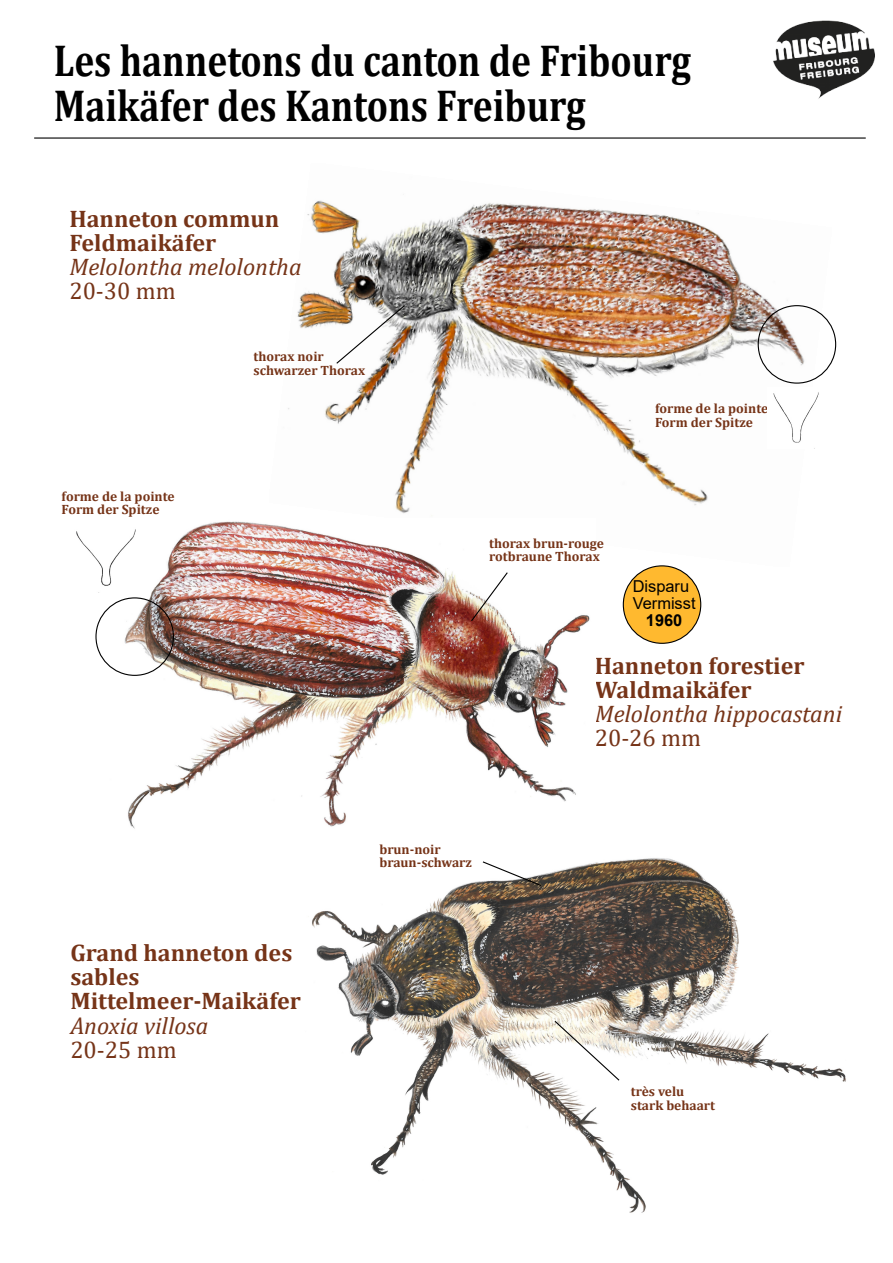
<style>
.page{position:relative;width:893px;height:1263px;background:#fff}
.page>*{position:absolute;margin:0;border:0;box-sizing:border-box;transform-origin:0 0}
.t1{font:700 45px/45px "Cambria";color:#000;scale:.83 1}
.t2{font:700 24px/24px "Cambria";color:#763418}
.t3{font:italic 24px "Cambria";color:#763418}
.t4{font:24px "Cambria";color:#763418}
.t5{font:16.35px/17px "Arial";color:#000}
.t6{font:700 16.35px "Arial";color:#000}
.t7{font:700 13.5px/13.5px "Cambria";color:#763418}
</style>
<div class="page">
<img style="left:288px;top:200px;width:543px;height:366px">
<img style="left:312px;top:858px;width:534px;height:355px">
<img style="left:773px;top:20px;width:102px;height:79px">
<svg style="left:335px;top:304px;width:71px;height:61px"></svg>
<hr style="left:34px;top:137px;width:832px;height:2px;background:#000">
<svg style="left:481px;top:860px;width:61px;height:27px"></svg>
<svg style="left:553px;top:1020px;width:68px;height:62px"></svg>
<div style="left:623px;top:565px;width:78px;height:79px;background:#ffb92f;border:1px solid #000;border-radius:50%"></div>
<div style="left:758px;top:305px;width:78px;height:79px;border:1px solid #000;border-radius:50%"></div>
<img style="left:768px;top:387px;width:59px;height:62px">
<img style="left:103px;top:518px;width:492px;height:311px">
<svg style="left:470px;top:571px;width:39px;height:51px"></svg>
<div style="left:95px;top:597px;width:79px;height:79px;border:1px solid #000;border-radius:50%"></div>
<img style="left:76px;top:519px;width:68px;height:73px">
<h1 class="t1" style="left:54px;top:41px;width:769px">Les hannetons du canton de Fribourg<br>Maikäfer des Kantons Freiburg</h1>
<h2 class="t2" style="left:69px;top:209px;width:212px">Hanneton commun<br>Feldmaikäfer</h2>
<h2 class="t3" style="left:69px;top:257px;width:234px">Melolontha melolontha</h2>
<h2 class="t4" style="left:69px;top:281px;width:108px">20-30 mm</h2>
<p class="t7" style="left:62px;top:490px;width:115px">forme de la pointe<br>Form der Spitze</p>
<p class="t7" style="left:254px;top:351px;width:113px">thorax noir schwarzer Thorax</p>
<p class="t7" style="left:655px;top:403px;width:115px">forme de la pointe<br>Form der Spitze</p>
<p class="t7" style="left:489px;top:537px;width:116px">thorax brun-rouge rotbraune Thorax</p>
<p class="t5" style="left:633px;top:580px;width:64px">Disparu<br>Vermisst</p>
<p class="t6" style="left:646px;top:614px;width:38px">1960</p>
<h2 class="t2" style="left:595px;top:655px;width:211px">Hanneton forestier<br>Waldmaikäfer</h2>
<h2 class="t3" style="left:595px;top:703px;width:249px">Melolontha hippocastani</h2>
<h2 class="t4" style="left:595px;top:727px;width:108px">20-26 mm</h2>
<h2 class="t2" style="left:70px;top:943px;width:232px">Grand hanneton des sables<br>Mittelmeer-Maikäfer</h2>
<h2 class="t3" style="left:70px;top:1015px;width:140px">Anoxia villosa</h2>
<h2 class="t4" style="left:70px;top:1039px;width:108px">20-25 mm</h2>
<p class="t7" style="left:379px;top:843px;width:94px">brun-noir braun-schwarz</p>
<p class="t7" style="left:631px;top:1086px;width:86px">très velu stark behaart</p>
</div>
